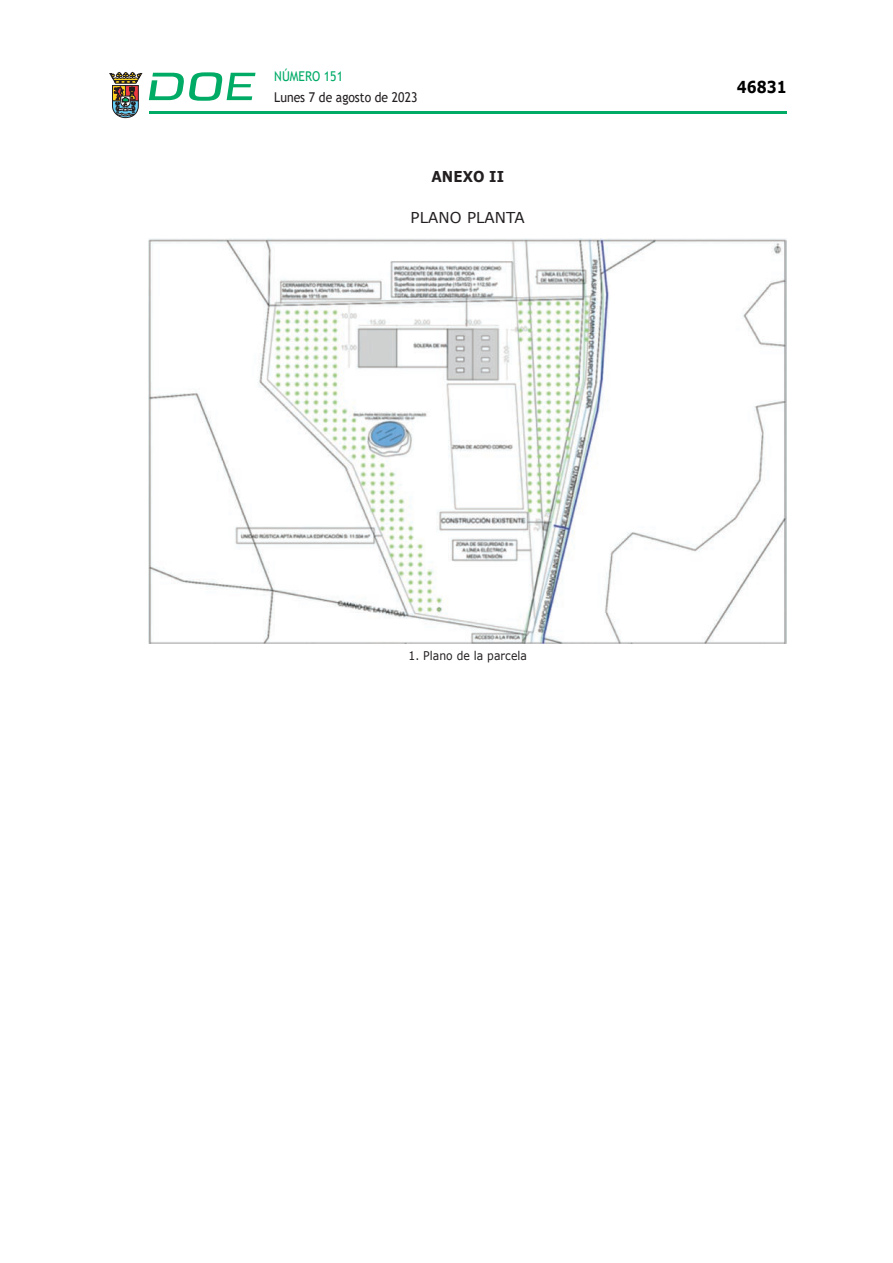
<style>
.page{position:relative;width:893px;height:1263px;background:#fff}
.page>*{position:absolute;margin:0;border:0;box-sizing:border-box;transform-origin:0 0}
.t1{font:700 16.5px "Verdana";color:#000;scale:.85 1}
.CUERPO_DE_TEXTO{font:15px "Verdana";letter-spacing:.005em;color:#231f20}
.CUERPO_DE_TEXTO-2{font:700 15px "Verdana";letter-spacing:.005em;color:#231f20;scale:.9 1}
.t2{font:13.5px "Trebuchet MS";color:#231f20;scale:.9 1}
.t3{font:13.5px "Trebuchet MS";color:#00ab67;scale:.9 1}
.CUERPO_DE_TEXTO-3{font:12px "Verdana";letter-spacing:.005em;color:#231f20;scale:.9 1}
</style>
<div class="page">
<hr style="left:149px;top:111px;width:638px;height:3px;background:#00ab66">
<svg style="left:109px;top:72px;width:33px;height:46px"></svg>
<svg style="left:149px;top:72px;width:106px;height:29px"></svg>
<img style="left:149px;top:238px;width:638px;height:405px">
<p class="t3" style="left:274px;top:67px;width:78px">NÚMERO 151</p>
<p class="t2" style="left:274px;top:88px;width:161px">Lunes 7 de agosto de 2023</p>
<p class="CUERPO_DE_TEXTO-2" style="left:431px;top:165px;width:82px">ANEXO II</p>
<p class="CUERPO_DE_TEXTO" style="left:411px;top:207px;width:116px">PLANO PLANTA</p>
<p class="CUERPO_DE_TEXTO-3" style="left:409px;top:647px;width:133px">1. Plano de la parcela</p>
<p class="t1" style="left:737px;top:75px;width:60px">46831</p>
</div>
